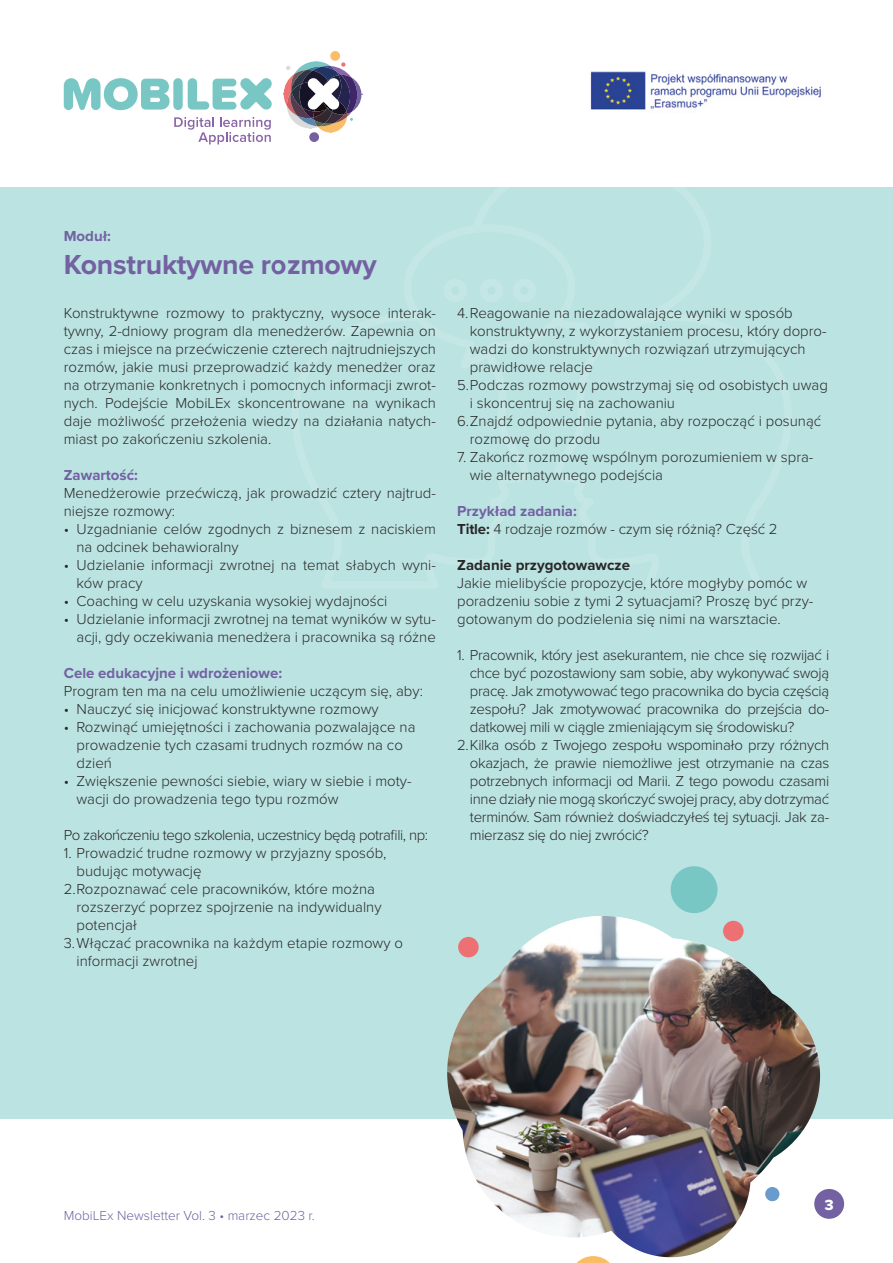
<style>
.page{position:relative;width:893px;height:1263px;background:#fff}
.page>*{position:absolute;margin:0;border:0;box-sizing:border-box;transform-origin:0 0}
.t1{font:700 28.5px "Proxima Nova";letter-spacing:-.01em;color:#7361a1}
.t2{font:15.3px "Proxima Soft Extrabld";color:#fff}
.t3{font:300 15px/18px "Proxima Nova";color:#282827}
.t4{font:300 15px "Proxima Nova";letter-spacing:-.02em;color:#282827}
.t5{font:300 15px "Proxima Nova";letter-spacing:-.03em;color:#282827}
.t6{font:700 15px "Proxima Nova";color:#7361a1}
.t7{font:700 15px "Proxima Nova";color:#282827}
.t8{font:300 13.5px "Proxima Nova";color:#7361a1}
.s1{font-weight:700;color:#7361a1}
.s2{font-weight:700}
</style>
<div class="page">
<div style="left:330px;top:51px;width:10px;height:10px;background:#fabd68;border-radius:50%"></div>
<div style="left:309px;top:132px;width:10px;height:10px;background:#7460a1;border-radius:50%"></div>
<svg style="left:284px;top:61px;width:77px;height:71px"></svg>
<svg style="left:64px;top:78px;width:106px;height:32px"></svg>
<div style="left:173px;top:78px;width:10px;height:32px;background:#79c7c5;border-radius:5px"></div>
<svg style="left:188px;top:78px;width:84px;height:32px"></svg>
<svg style="left:174px;top:117px;width:97px;height:27px"></svg>
<div style="left:814px;top:1189px;width:30px;height:30px;background:#7361a1;border-radius:50%"></div>
<img style="left:590px;top:70px;width:231px;height:40px">
<div style="left:0;top:187px;width:893px;height:931px;background:#bbe3e2"></div>
<img style="left:510px;top:916px;width:310px;height:341px">
<img style="left:447px;top:916px;width:148px;height:301px">
<svg style="left:671px;top:866px;width:47px;height:47px"></svg>
<svg style="left:765px;top:1187px;width:14px;height:14px"></svg>
<svg style="left:570px;top:1256px;width:47px;height:7px"></svg>
<svg style="left:723px;top:921px;width:21px;height:20px"></svg>
<div style="left:443px;top:279px;width:24px;height:23px;border:8px solid #fff;border-radius:50%"></div>
<div style="left:480px;top:279px;width:23px;height:23px;border:8px solid #fff;border-radius:50%"></div>
<div style="left:513px;top:279px;width:23px;height:23px;border:8px solid #fff;border-radius:50%"></div>
<p class="t6" style="left:64px;top:225px;width:49px">Moduł:</p>
<h1 class="t1" style="left:64px;top:244px;width:314px">Konstruktywne rozmowy</h1>
<p class="t3" style="left:64px;top:303px;width:374px;text-align:justify">Konstruktywne rozmowy to praktyczny, wysoce interak&shy;tywny, 2-dniowy program dla menedżerów. Zapewnia on czas i miejsce na przećwiczenie czterech najtrudniejszych rozmów, jakie musi przeprowadzić każdy menedżer oraz na otrzymanie konkretnych i pomocnych informacji zwrot&shy;nych. Podejście MobiLEx skoncentrowane na wynikach daje możliwość przełożenia wiedzy na działania natych&shy;miast po zakończeniu szkolenia.</p>
<p class="t6" style="left:64px;top:464px;width:76px">Zawartość:</p>
<p class="t3" style="left:64px;top:483px;width:374px">Menedżerowie przećwiczą, jak prowadzić cztery najtrud&shy;niejsze rozmowy:</p>
<p class="t3" style="left:77px;top:519px;width:361px;text-indent:-13px">• Uzgadnianie celów zgodnych z biznesem z naciskiem na odcinek behawioralny</p>
<p class="t3" style="left:77px;top:555px;width:361px;text-indent:-13px">• Udzielanie informacji zwrotnej na temat słabych wyni&shy;ków pracy</p>
<p class="t3" style="left:64px;top:591px;width:325px">• Coaching w celu uzyskania wysokiej wydajności</p>
<p class="t3" style="left:64px;top:609px;width:374px;text-align:right">• Udzielanie informacji zwrotnej na temat wyników w sytu&shy;acji, gdy oczekiwania menedżera i pracownika są różne</p>
<p class="t6" style="left:64px;top:662px;width:220px">Cele edukacyjne i wdrożeniowe:</p>
<p class="t3" style="left:64px;top:681px;width:361px">Program ten ma na celu umożliwienie uczącym się, aby:</p>
<p class="t3" style="left:64px;top:699px;width:316px">• Nauczyć się inicjować konstruktywne rozmowy</p>
<p class="t3" style="left:77px;top:717px;width:340px;text-indent:-13px">• Rozwinąć umiejętności i zachowania pozwalające na prowadzenie tych czasami trudnych rozmów na co dzień</p>
<p class="t3" style="left:77px;top:771px;width:337px;text-indent:-13px">• Zwiększenie pewności siebie, wiary w siebie i moty&shy;wacji do prowadzenia tego typu rozmów</p>
<p class="t5" style="left:64px;top:824px;width:366px">Po zakończeniu tego szkolenia, uczestnicy będą potrafili, np:</p>
<p class="t3" style="left:64px;top:843px;width:324px">1. Prowadzić trudne rozmowy w przyjazny sposób,</p>
<p class="t3" style="left:77px;top:861px;width:127px">budując motywację</p>
<p class="t3" style="left:64px;top:879px;width:313px">2.Rozpoznawać cele pracowników, które można</p>
<p class="t3" style="left:77px;top:897px;width:307px">rozszerzyć poprzez spojrzenie na indywidualny</p>
<p class="t3" style="left:77px;top:915px;width:62px">potencjał</p>
<p class="t3" style="left:64px;top:933px;width:341px">3.Włączać pracownika na każdym etapie rozmowy o</p>
<p class="t3" style="left:77px;top:951px;width:123px">informacji zwrotnej</p>
<p class="t3" style="left:457px;top:303px;width:337px">4.Reagowanie na niezadowalające wyniki w sposób</p>
<p class="t3" style="left:470px;top:321px;width:358px">konstruktywny, z wykorzystaniem procesu, który dopro-</p>
<p class="t3" style="left:470px;top:339px;width:337px">wadzi do konstruktywnych rozwiązań utrzymujących</p>
<p class="t3" style="left:470px;top:357px;width:124px">prawidłowe relacje</p>
<p class="t3" style="left:457px;top:375px;width:372px">5.Podczas rozmowy powstrzymaj się od osobistych uwag</p>
<p class="t3" style="left:470px;top:393px;width:207px">i skoncentruj się na zachowaniu</p>
<p class="t3" style="left:457px;top:411px;width:366px">6.Znajdź odpowiednie pytania, aby rozpocząć i posunąć</p>
<p class="t3" style="left:470px;top:429px;width:132px">rozmowę do przodu</p>
<p class="t3" style="left:470px;top:447px;width:345px;text-indent:-13px">7. Zakończ rozmowę wspólnym porozumieniem w spra&shy;wie alternatywnego podejścia</p>
<p class="t3" style="left:457px;top:501px;width:322px"><span class="s1">Przykład zadania:<br></span><span class="s2">Title:</span> 4 rodzaje rozmów - czym się różnią? Część 2</p>
<p class="t7" style="left:457px;top:554px;width:174px">Zadanie przygotowawcze</p>
<p class="t3" style="left:457px;top:573px;width:358px">Jakie mielibyście propozycje, które mogłyby pomóc w poradzeniu sobie z tymi 2 sytuacjami? Proszę być przy&shy;gotowanym do podzielenia się nimi na warsztacie.</p>
<p class="t4" style="left:457px;top:644px;width:374px">1. Pracownik, który jest asekurantem, nie chce się rozwijać i</p>
<p class="t4" style="left:470px;top:662px;width:361px">chce być pozostawiony sam sobie, aby wykonywać swoją</p>
<p class="t4" style="left:470px;top:680px;width:361px">pracę. Jak zmotywować tego pracownika do bycia częścią</p>
<p class="t4" style="left:470px;top:698px;width:361px">zespołu? Jak zmotywować pracownika do przejścia do-</p>
<p class="t4" style="left:470px;top:716px;width:326px">datkowej mili w ciągle zmieniającym się środowisku?</p>
<p class="t4" style="left:457px;top:734px;width:374px">2.Kilka osób z Twojego zespołu wspominało przy różnych</p>
<p class="t4" style="left:470px;top:752px;width:361px">okazjach, że prawie niemożliwe jest otrzymanie na czas</p>
<p class="t4" style="left:470px;top:770px;width:361px">potrzebnych informacji od Marii. Z tego powodu czasami</p>
<p class="t4" style="left:470px;top:788px;width:361px">inne działy nie mogą skończyć swojej pracy, aby dotrzymać</p>
<p class="t4" style="left:470px;top:806px;width:361px">terminów. Sam również doświadczyłeś tej sytuacji. Jak za-</p>
<p class="t4" style="left:470px;top:824px;width:180px">mierzasz się do niej zwrócić?</p>
<p class="t8" style="left:64px;top:1206px;width:252px">MobiLEx Newsletter Vol. 3 • marzec 2023 r.</p>
<p class="t2" style="left:825px;top:1193px;width:10px">3</p>
</div>
